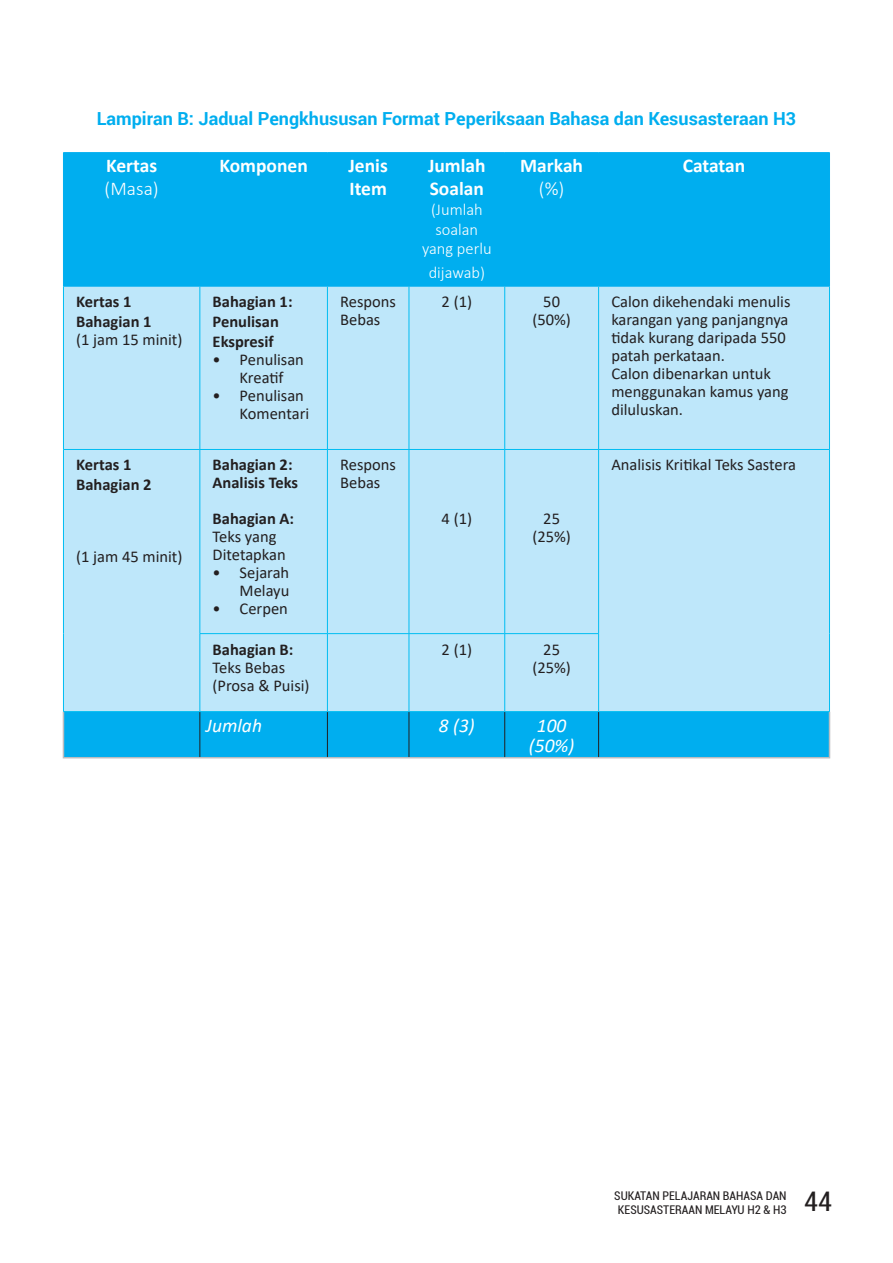
<style>
.page{position:relative;width:893px;height:1263px;background:#fff}
.page>*{position:absolute;margin:0;border:0;box-sizing:border-box;transform-origin:0 0}
.t1{font:condensed 27px "Roboto";color:#231f20}
.t2{font:700 19.5px/23.4px "Calibri";color:#fff}
.t3{font:italic 19.5px/19.5px "Calibri";color:#fff;text-align:center}
.t4{font:300 19.5px "Calibri";color:#fff}
.t5{font:700 18px "Roboto";color:#00aeef}
.t6{font:16.5px/18px "Calibri";color:#231f20}
.t7{font:700 16.5px/19.8px "Calibri";color:#231f20}
.t8{font:300 16.5px/19.8px "Calibri";color:#fff;text-align:center}
.t9{font:condensed 12px/14.4px "Roboto";color:#231f20;text-align:center}
</style>
<div class="page">
<div style="left:64px;top:153px;width:765px;height:604px;background:#00aeef"></div>
<div style="left:64px;top:287px;width:765px;height:424px;background:#bee7fa"></div>
<hr style="left:63px;top:152px;width:137px;height:1px;background:#00aeef">
<hr style="left:63px;top:153px;width:1px;height:133px;background:#00aeef">
<hr style="left:200px;top:152px;width:127px;height:1px;background:#00aeef">
<hr style="left:200px;top:153px;width:1px;height:133px;background:#00aeef">
<hr style="left:327px;top:152px;width:82px;height:1px;background:#00aeef">
<hr style="left:327px;top:153px;width:1px;height:133px;background:#00aeef">
<hr style="left:409px;top:152px;width:96px;height:1px;background:#00aeef">
<hr style="left:409px;top:153px;width:1px;height:133px;background:#00aeef">
<hr style="left:505px;top:152px;width:94px;height:1px;background:#00aeef">
<hr style="left:504px;top:153px;width:1px;height:133px;background:#00aeef">
<hr style="left:599px;top:152px;width:231px;height:1px;background:#00aeef">
<hr style="left:598px;top:153px;width:1px;height:133px;background:#00aeef">
<hr style="left:829px;top:153px;width:1px;height:133px;background:#00aeef">
<hr style="left:63px;top:286px;width:137px;height:1px;background:#00aeef">
<hr style="left:200px;top:286px;width:127px;height:1px;background:#00aeef">
<hr style="left:327px;top:286px;width:82px;height:1px;background:#00aeef">
<hr style="left:409px;top:286px;width:96px;height:1px;background:#00aeef">
<hr style="left:505px;top:286px;width:94px;height:1px;background:#00aeef">
<hr style="left:599px;top:286px;width:231px;height:1px;background:#00aeef">
<hr style="left:200px;top:286px;width:1px;height:163px;background:#01bdf2">
<hr style="left:327px;top:286px;width:1px;height:163px;background:#01bdf2">
<hr style="left:409px;top:286px;width:1px;height:163px;background:#01bdf2">
<hr style="left:504px;top:286px;width:1px;height:163px;background:#01bdf2">
<hr style="left:200px;top:449px;width:127px;height:1px;background:#01bdf2">
<hr style="left:327px;top:449px;width:82px;height:1px;background:#01bdf2">
<hr style="left:327px;top:450px;width:1px;height:183px;background:#01bdf2">
<hr style="left:409px;top:449px;width:96px;height:1px;background:#01bdf2">
<hr style="left:409px;top:450px;width:1px;height:183px;background:#01bdf2">
<hr style="left:505px;top:449px;width:94px;height:1px;background:#01bdf2">
<hr style="left:504px;top:450px;width:1px;height:183px;background:#01bdf2">
<hr style="left:327px;top:634px;width:1px;height:77px;background:#01bdf2">
<hr style="left:409px;top:634px;width:1px;height:77px;background:#01bdf2">
<hr style="left:504px;top:634px;width:1px;height:77px;background:#01bdf2">
<hr style="left:63px;top:712px;width:1px;height:45px;background:#bcbdc0">
<hr style="left:829px;top:712px;width:1px;height:45px;background:#bcbdc0">
<hr style="left:63px;top:757px;width:137px;height:1px;background:#bcbdc0">
<hr style="left:200px;top:757px;width:127px;height:1px;background:#bcbdc0">
<hr style="left:327px;top:757px;width:82px;height:1px;background:#bcbdc0">
<hr style="left:409px;top:757px;width:96px;height:1px;background:#bcbdc0">
<hr style="left:505px;top:757px;width:94px;height:1px;background:#bcbdc0">
<hr style="left:599px;top:757px;width:231px;height:1px;background:#bcbdc0">
<hr style="left:200px;top:712px;width:1px;height:45px;background:#231f20">
<hr style="left:327px;top:712px;width:1px;height:45px;background:#231f20">
<hr style="left:409px;top:712px;width:1px;height:45px;background:#231f20">
<hr style="left:504px;top:712px;width:1px;height:45px;background:#231f20">
<hr style="left:598px;top:712px;width:1px;height:45px;background:#231f20">
<hr style="left:63px;top:286px;width:1px;height:163px;background:#01bdf2">
<hr style="left:200px;top:633px;width:127px;height:1px;background:#01bdf2">
<hr style="left:327px;top:633px;width:82px;height:1px;background:#01bdf2">
<hr style="left:409px;top:633px;width:96px;height:1px;background:#01bdf2">
<hr style="left:505px;top:633px;width:94px;height:1px;background:#01bdf2">
<hr style="left:200px;top:711px;width:127px;height:1px;background:#01bdf2">
<hr style="left:327px;top:711px;width:82px;height:1px;background:#01bdf2">
<hr style="left:409px;top:711px;width:96px;height:1px;background:#01bdf2">
<hr style="left:505px;top:711px;width:94px;height:1px;background:#01bdf2">
<hr style="left:598px;top:286px;width:1px;height:163px;background:#01bdf2">
<hr style="left:829px;top:286px;width:1px;height:163px;background:#01bdf2">
<hr style="left:63px;top:449px;width:137px;height:1px;background:#01bdf2">
<hr style="left:63px;top:450px;width:1px;height:184px;background:#01bdf2">
<hr style="left:200px;top:450px;width:1px;height:183px;background:#01bdf2">
<hr style="left:63px;top:634px;width:1px;height:77px;background:#01bdf2">
<hr style="left:200px;top:634px;width:1px;height:77px;background:#01bdf2">
<hr style="left:63px;top:711px;width:137px;height:1px;background:#01bdf2">
<hr style="left:599px;top:449px;width:231px;height:1px;background:#01bdf2">
<hr style="left:598px;top:450px;width:1px;height:183px;background:#01bdf2">
<hr style="left:829px;top:450px;width:1px;height:184px;background:#01bdf2">
<hr style="left:598px;top:634px;width:1px;height:77px;background:#01bdf2">
<hr style="left:829px;top:634px;width:1px;height:77px;background:#01bdf2">
<hr style="left:599px;top:711px;width:231px;height:1px;background:#01bdf2">
<p class="t5" style="left:97px;top:106px;width:701px">Lampiran B: Jadual Pengkhususan Format Peperiksaan Bahasa dan Kesusasteraan H3</p>
<p class="t2" style="left:106px;top:153px;width:53px">Kertas</p>
<p class="t4" style="left:105px;top:176px;width:56px">(Masa)</p>
<p class="t2" style="left:219px;top:153px;width:90px">Komponen</p>
<p class="t2" style="left:349px;top:153px;width:41px">Jenis<br>Item</p>
<p class="t2" style="left:428px;top:153px;width:59px">Jumlah<br>Soalan</p>
<p class="t8" style="left:422px;top:199px;width:71px">(Jumlah soalan yang perlu</p>
<p class="t8" style="left:429px;top:262px;width:58px">dijawab)</p>
<p class="t2" style="left:520px;top:153px;width:64px">Markah</p>
<p class="t4" style="left:539px;top:176px;width:27px">(%)</p>
<p class="t2" style="left:683px;top:153px;width:64px">Catatan</p>
<p class="t7" style="left:76px;top:291px;width:77px">Kertas 1<br>Bahagian 1</p>
<p class="t6" style="left:76px;top:330px;width:108px">(1 jam 15 minit)</p>
<p class="t7" style="left:76px;top:455px;width:77px">Kertas 1<br>Bahagian 2</p>
<p class="t6" style="left:76px;top:547px;width:108px">(1 jam 45 minit)</p>
<p class="t7" style="left:213px;top:291px;width:81px">Bahagian 1:<br>Penulisan<br>Ekspresif</p>
<p class="t6" style="left:213px;top:350px;width:93px;text-align:center">• Penulisan<br>Kreatif</p>
<p class="t6" style="left:240px;top:386px;width:71px;text-indent:-27px">• Penulisan<br>Komentari</p>
<p class="t7" style="left:213px;top:456px;width:87px;line-height:18px">Bahagian 2:<br>Analisis Teks</p>
<p class="t7" style="left:213px;top:509px;width:83px">Bahagian A:</p>
<p class="t6" style="left:213px;top:527px;width:75px">Teks yang<br>Ditetapkan</p>
<p class="t6" style="left:213px;top:563px;width:78px;text-align:right">• Sejarah<br>Melayu</p>
<p class="t6" style="left:213px;top:599px;width:77px">• Cerpen</p>
<p class="t7" style="left:213px;top:639px;width:82px">Bahagian B:</p>
<p class="t6" style="left:213px;top:658px;width:98px">Teks Bebas (Prosa &amp; Puisi)</p>
<p class="t6" style="left:340px;top:292px;width:57px">Respons<br>Bebas</p>
<p class="t6" style="left:442px;top:292px;width:32px">2 (1)</p>
<p class="t6" style="left:532px;top:292px;width:40px;text-align:center">50 (50%)</p>
<p class="t6" style="left:611px;top:292px;width:181px">Calon dikehendaki menulis karangan yang panjangnya tidak kurang daripada 550 patah perkataan.<br>Calon dibenarkan untuk menggunakan kamus yang diluluskan.</p>
<p class="t6" style="left:340px;top:455px;width:57px">Respons<br>Bebas</p>
<p class="t6" style="left:442px;top:509px;width:32px">4 (1)</p>
<p class="t6" style="left:532px;top:509px;width:40px;text-align:center">25 (25%)</p>
<p class="t6" style="left:442px;top:640px;width:32px">2 (1)</p>
<p class="t6" style="left:532px;top:640px;width:40px;text-align:center">25 (25%)</p>
<p class="t6" style="left:611px;top:455px;width:186px">Analisis Kritikal Teks Sastera</p>
<p class="t3" style="left:206px;top:715px;width:58px">Jumlah</p>
<p class="t3" style="left:439px;top:715px;width:37px">8 (3)</p>
<p class="t3" style="left:529px;top:715px;width:47px">100 (50%)</p>
<p class="t9" style="left:614px;top:1188px;width:174px">SUKATAN PELAJARAN BAHASA DAN<br>KESUSASTERAAN MELAYU H2 &amp; H3</p>
<h1 class="t1" style="left:804px;top:1182px;width:29px">44</h1>
</div>
